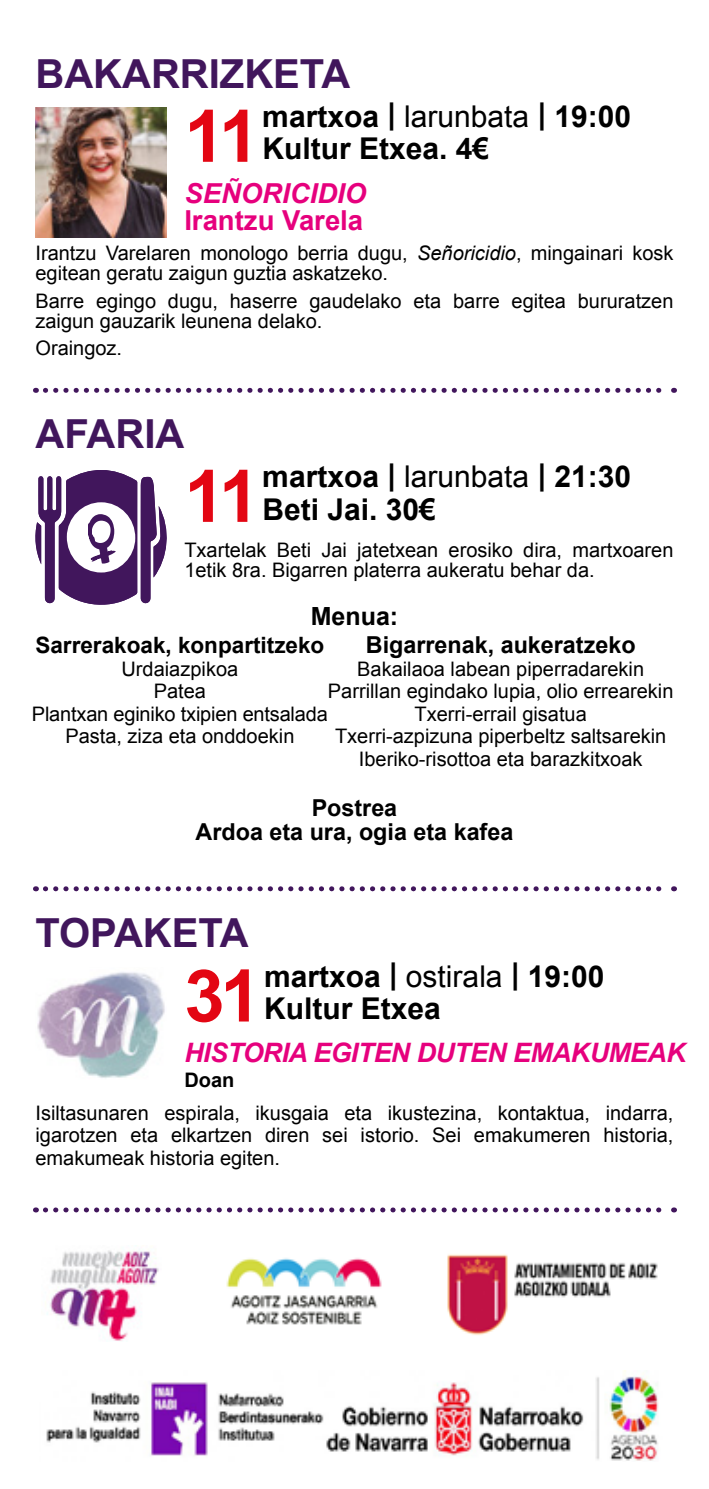
<style>
.page{position:relative;width:709px;height:1489px;background:#fff}
.page>*{position:absolute;margin:0;border:0;box-sizing:border-box;transform-origin:0 0}
.t1{font:700 72.5px "Arial";color:#e30613}
.t2{font:700 40px "Arial";color:#41165c}
.t3{font:700 30px/32.5px "Arial";color:#000}
.t4{font:700 27.5px "Arial";color:#e6007d}
.t5{font:italic 700 27.5px "Arial";color:#e6007d}
.t6{font:italic 700 26.75px "Arial";letter-spacing:-.02em;color:#e6007d}
.t7{font:700 25px "Arial";color:#000}
.t8{font:700 23.25px/23.8px "Arial";color:#000;text-align:center}
.t9{font:700 22.5px "Arial";color:#000}
.t10{font:20px/22.5px "Arial";color:#000}
.t11{font:700 20px "Arial";color:#000}
.s1{font-weight:400}
.s2{font-style:italic}
</style>
<div class="page">
<svg style="left:45px;top:886px;width:629px;height:5px"></svg>
<svg style="left:45px;top:1207px;width:629px;height:5px"></svg>
<svg style="left:45px;top:388px;width:629px;height:5px"></svg>
<svg style="left:35px;top:470px;width:132px;height:135px"></svg>
<img style="left:35px;top:108px;width:132px;height:129px">
<img style="left:37px;top:972px;width:128px;height:106px">
<img style="left:447px;top:1254px;width:211px;height:81px">
<img style="left:46px;top:1370px;width:613px;height:91px">
<img style="left:47px;top:1250px;width:112px;height:90px">
<img style="left:226px;top:1258px;width:156px;height:67px">
<h2 class="t2" style="left:35px;top:47px;width:316px">BAKARRIZKETA</h2>
<h1 class="t1" style="left:184px;top:88px;width:76px">11</h1>
<h3 class="t3" style="left:262px;top:101px;width:370px">martxoa | <span class="s1">larunbata</span> | 19:00<br>Kultur Etxea. 4€</h3>
<h3 class="t5" style="left:184px;top:175px;width:183px">SEÑORICIDIO</h3>
<h3 class="t4" style="left:184px;top:202px;width:180px">Irantzu Varela</h3>
<p class="t10" style="left:35px;top:243px;width:639px;line-height:20px">Irantzu Varelaren monologo berria dugu, <span class="s2">Señoricidio</span>, mingainari kosk egitean geratu zaigun guztia askatzeko.</p>
<p class="t10" style="left:35px;top:291px;width:639px;line-height:20px">Barre egingo dugu, haserre gaudelako eta barre egitea bururatzen zaigun gauzarik leunena delako.</p>
<p class="t10" style="left:35px;top:337px;width:88px">Oraingoz.</p>
<h2 class="t2" style="left:35px;top:407px;width:150px">AFARIA</h2>
<h1 class="t1" style="left:184px;top:448px;width:76px">11</h1>
<h3 class="t3" style="left:262px;top:461px;width:370px">martxoa | <span class="s1">larunbata</span> | 21:30<br>Beti Jai. 30€</h3>
<p class="t10" style="left:184px;top:540px;width:490px;line-height:20px">Txartelak Beti Jai jatetxean erosiko dira, martxoaren<br>1etik 8ra. Bigarren platerra aukeratu behar da.</p>
<p class="t7" style="left:311px;top:599px;width:89px">Menua:</p>
<p class="t9" style="left:35px;top:630px;width:290px">Sarrerakoak, konpartitzeko</p>
<p class="t10" style="left:32px;top:657px;width:297px;text-align:center">Urdaiazpikoa<br>Patea<br>Plantxan eginiko txipien entsalada<br>Pasta, ziza eta onddoekin</p>
<p class="t8" style="left:366px;top:634px;width:271px">Bigarrenak, aukeratzeko</p>
<p class="t10" style="left:328px;top:657px;width:347px;text-align:center">Bakailaoa labean piperradarekin Parrillan egindako lupia, olio errearekin Txerri-errail gisatua<br>Txerri-azpizuna piperbeltz saltsarekin Iberiko-risottoa eta barazkitxoak</p>
<p class="t8" style="left:196px;top:797px;width:319px">Postrea<br>Ardoa eta ura, ogia eta kafea</p>
<h2 class="t2" style="left:35px;top:906px;width:215px">TOPAKETA</h2>
<h1 class="t1" style="left:184px;top:948px;width:78px">31</h1>
<h3 class="t3" style="left:264px;top:960px;width:342px">martxoa | <span class="s1">ostirala</span> | 19:00<br>Kultur Etxea</h3>
<h3 class="t6" style="left:184px;top:1034px;width:503px">HISTORIA EGITEN DUTEN EMAKUMEAK</h3>
<p class="t11" style="left:184px;top:1066px;width:51px">Doan</p>
<p class="t10" style="left:35px;top:1101px;width:639px;text-align:justify">Isiltasunaren espirala, ikusgaia eta ikustezina, kontaktua, indarra, igarotzen eta elkartzen diren sei istorio. Sei emakumeren historia, emakumeak historia egiten.</p>
</div>
